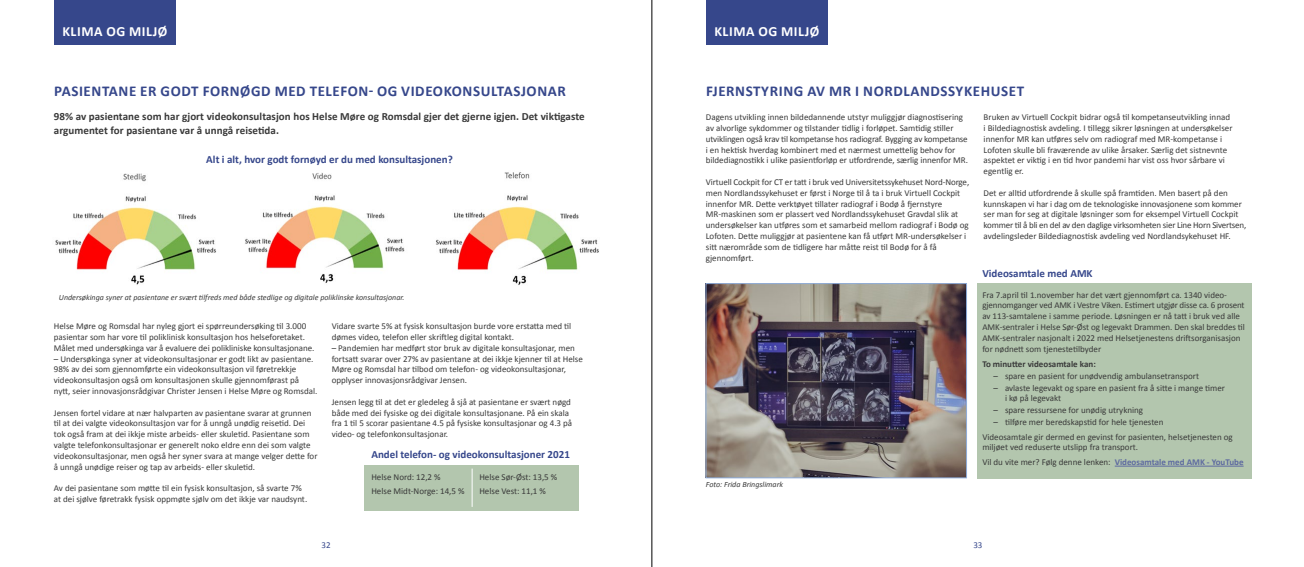
<style>
.page{position:relative;width:1304px;height:567px;background:#fff}
.page>*{position:absolute;margin:0;border:0;box-sizing:border-box;transform-origin:0 0}
.t1{font:700 15px "Calibri";letter-spacing:.04em;color:#36478b}
.t2{font:700 14px "Calibri";letter-spacing:.04em;color:#fff}
.t3{font:700 11px/13.2px "Calibri";letter-spacing:.005em;color:#393939}
.t4{font:700 11px "Calibri";color:#36478b}
.t5{font:9px/10.8px "Calibri";color:#393939}
.t6{font:700 9px "Calibri";color:#393939}
.t7{font:9px "Calibri";color:#36478b}
.t8{font:italic 8px "Calibri";color:#393939}
.s1{font-weight:700;color:#5d69a0}
</style>
<div class="page">
<div style="left:706px;top:0;width:122px;height:44px;background:#36478b"></div>
<div style="left:54px;top:0;width:122px;height:44px;background:#36478b"></div>
<hr style="left:652px;top:0;width:1px;height:567px;background:#000">
<img style="left:55px;top:172px;width:544px;height:113px">
<img style="left:708px;top:285px;width:257px;height:191px">
<div style="left:706px;top:283px;width:261px;height:195px;border:1px solid #90aedb"></div>
<div style="left:977px;top:283px;width:274px;height:195px;background:#b3c6ae"></div>
<hr style="left:1115px;top:466px;width:129px;height:1px;background:#5d69a0">
<div style="left:364px;top:465px;width:215px;height:45px;background:#b3c6ae"></div>
<hr style="left:472px;top:469px;width:1px;height:38px;background:#fff">
<h2 class="t2" style="left:62px;top:23px;width:107px">KLIMA OG MILJØ</h2>
<h2 class="t2" style="left:714px;top:23px;width:107px">KLIMA OG MILJØ</h2>
<h1 class="t1" style="left:54px;top:82px;width:513px">PASIENTANE ER GODT FORNØGD MED TELEFON- OG VIDEOKONSULTASJONAR</h1>
<p class="t3" style="left:54px;top:110px;width:532px">98% av pasientane som har gjort videokonsultasjon hos Helse Møre og Romsdal gjer det gjerne igjen. Det viktigaste argumentet for pasientane var å unngå reisetida.</p>
<p class="t4" style="left:206px;top:152px;width:248px">Alt i alt, hvor godt fornøyd er du med konsultasjonen?</p>
<p class="t8" style="left:59px;top:292px;width:347px">Undersøkinga syner at pasientane er svært tilfreds med både stedlige og digitale poliklinske konsultasjonar.</p>
<p class="t5" style="left:54px;top:320px;width:262px">Helse Møre og Romsdal har nyleg gjort ei spørreundersøking til 3.000 pasientar som har vore til poliklinisk konsultasjon hos helseforetaket.<br>Målet med undersøkinga var å evaluere dei polikliniske konsultasjonane.</p>
<p class="t5" style="left:54px;top:353px;width:265px">– Undersøkinga syner at videokonsultasjonar er godt likt av pasientane.<br>98% av dei som gjennomførte ein videokonsultasjon vil føretrekkje videokonsultasjon også om konsultasjonen skulle gjennomførast på nytt, seier innovasjonsrådgivar Christer Jensen i Helse Møre og Romsdal.</p>
<p class="t5" style="left:54px;top:407px;width:265px">Jensen fortel vidare at nær halvparten av pasientane svarar at grunnen til at dei valgte videokonsultasjon var for å unngå unødig reisetid. Dei tok også fram at dei ikkje miste arbeids- eller skuletid. Pasientane som valgte telefonkonsultasjonar er generelt noko eldre enn dei som valgte videokonsultasjonar, men også her syner svara at mange velger dette for å unngå unødige reiser og tap av arbeids- eller skuletid.</p>
<p class="t5" style="left:54px;top:482px;width:255px">Av dei pasientane som møtte til ein fysisk konsultasjon, så svarte 7% at dei sjølve føretrakk fysisk oppmøte sjølv om det ikkje var naudsynt.</p>
<p class="t5" style="left:332px;top:320px;width:241px">Vidare svarte 5% at fysisk konsultasjon burde vore erstatta med til dømes video, telefon eller skriftleg digital kontakt.</p>
<p class="t5" style="left:332px;top:342px;width:253px">– Pandemien har medført stor bruk av digitale konsultasjonar, men fortsatt svarar over 27% av pasientane at dei ikkje kjenner til at Helse Møre og Romsdal har tilbod om telefon- og videokonsultasjonar, opplyser innovasjonsrådgivar Jensen.</p>
<p class="t5" style="left:332px;top:396px;width:242px">Jensen legg til at det er gledeleg å sjå at pasientane er svært nøgd både med dei fysiske og dei digitale konsultasjonane. På ein skala fra 1 til 5 scorar pasientane 4.5 på fysiske konsultasjonar og 4.3 på video- og telefonkonsultasjonar.</p>
<p class="t4" style="left:371px;top:448px;width:200px">Andel telefon- og videokonsultasjoner 2021</p>
<p class="t5" style="left:371px;top:472px;width:71px">Helse Nord: 12,2 %</p>
<p class="t5" style="left:479px;top:472px;width:79px">Helse Sør-Øst: 13,5 %</p>
<p class="t5" style="left:371px;top:486px;width:95px">Helse Midt-Norge: 14,5 %</p>
<p class="t5" style="left:479px;top:486px;width:68px">Helse Vest: 11,1 %</p>
<h1 class="t1" style="left:706px;top:82px;width:320px">FJERNSTYRING AV MR I NORDLANDSSYKEHUSET</h1>
<p class="t5" style="left:706px;top:111px;width:264px">Dagens utvikling innen bildedannende utstyr muliggjør diagnostisering av alvorlige sykdommer og tilstander tidlig i forløpet. Samtidig stiller utviklingen også krav til kompetanse hos radiograf. Bygging av kompetanse i en hektisk hverdag kombinert med et nærmest umettelig behov for bildediagnostikk i ulike pasientforløp er utfordrende, særlig innenfor MR.</p>
<p class="t5" style="left:706px;top:176px;width:265px">Virtuell Cockpit for CT er tatt i bruk ved Universitetssykehuset Nord-Norge, men Nordlandssykehuset er først i Norge til å ta i bruk Virtuell Cockpit innenfor MR. Dette verktøyet tillater radiograf i Bodø å fjernstyre MR-maskinen som er plassert ved Nordlandssykehuset Gravdal slik at undersøkelser kan utføres som et samarbeid mellom radiograf i Bodø og Lofoten. Dette muliggjør at pasientene kan få utført MR-undersøkelser i sitt nærområde som de tidligere har måtte reist til Bodø for å få gjennomført.</p>
<p class="t5" style="left:984px;top:111px;width:250px">Bruken av Virtuell Cockpit bidrar også til kompetanseutvikling innad i Bildediagnostisk avdeling. I tillegg sikrer løsningen at undersøkelser innenfor MR kan utføres selv om radiograf med MR-kompetanse i Lofoten skulle bli fraværende av ulike årsaker. Særlig det sistnevnte aspektet er viktig i en tid hvor pandemi har vist oss hvor sårbare vi egentlig er.</p>
<p class="t5" style="left:984px;top:187px;width:264px">Det er alltid utfordrende å skulle spå framtiden. Men basert på den kunnskapen vi har i dag om de teknologiske innovasjonene som kommer ser man for seg at digitale løsninger som for eksempel Virtuell Cockpit kommer til å bli en del av den daglige virksomheten sier Line Horn Sivertsen, avdelingsleder Bildediagnostisk avdeling ved Nordlandsykehuset HF.</p>
<p class="t8" style="left:706px;top:478px;width:79px">Foto: Frida Bringslimark</p>
<p class="t4" style="left:982px;top:266px;width:112px">Videosamtale med AMK</p>
<p class="t5" style="left:982px;top:289px;width:264px">Fra 7.april til 1.november har det vært gjennomført ca. 1340 video&shy;gjennomganger ved AMK i Vestre Viken. Estimert utgjør disse ca. 6 prosent av 113-samtalene i samme periode. Løsningen er nå tatt i bruk ved alle AMK-sentraler i Helse Sør-Øst og legevakt Drammen. Den skal breddes til AMK-sentraler nasjonalt i 2022 med Helsetjenestens driftsorganisasjon for nødnett som tjenestetilbyder</p>
<p class="t6" style="left:982px;top:358px;width:115px">To minutter videosamtale kan:</p>
<p class="t5" style="left:993px;top:370px;width:207px">– spare en pasient for unødvendig ambulansetransport</p>
<p class="t5" style="left:1005px;top:382px;width:222px;line-height:10px;text-indent:-12px">– avlaste legevakt og spare en pasient fra å sitte i mange timer i kø på legevakt</p>
<p class="t5" style="left:993px;top:404px;width:151px">– spare ressursene for unødig utrykning</p>
<p class="t5" style="left:982px;top:414px;width:252px;line-height:15px;text-indent:11px">– tilføre mer beredskapstid for hele tjenesten<br>Videosamtale gir dermed en gevinst for pasienten, helsetjenesten og</p>
<p class="t5" style="left:982px;top:440px;width:263px;line-height:15px">miljøet ved reduserte utslipp fra transport.<br>Vil du vite mer? Følg denne lenken: <span class="s1">Videosamtale med AMK - YouTube</span></p>
<p class="t7" style="left:321px;top:539px;width:11px">32</p>
<p class="t7" style="left:973px;top:539px;width:11px">33</p>
</div>
